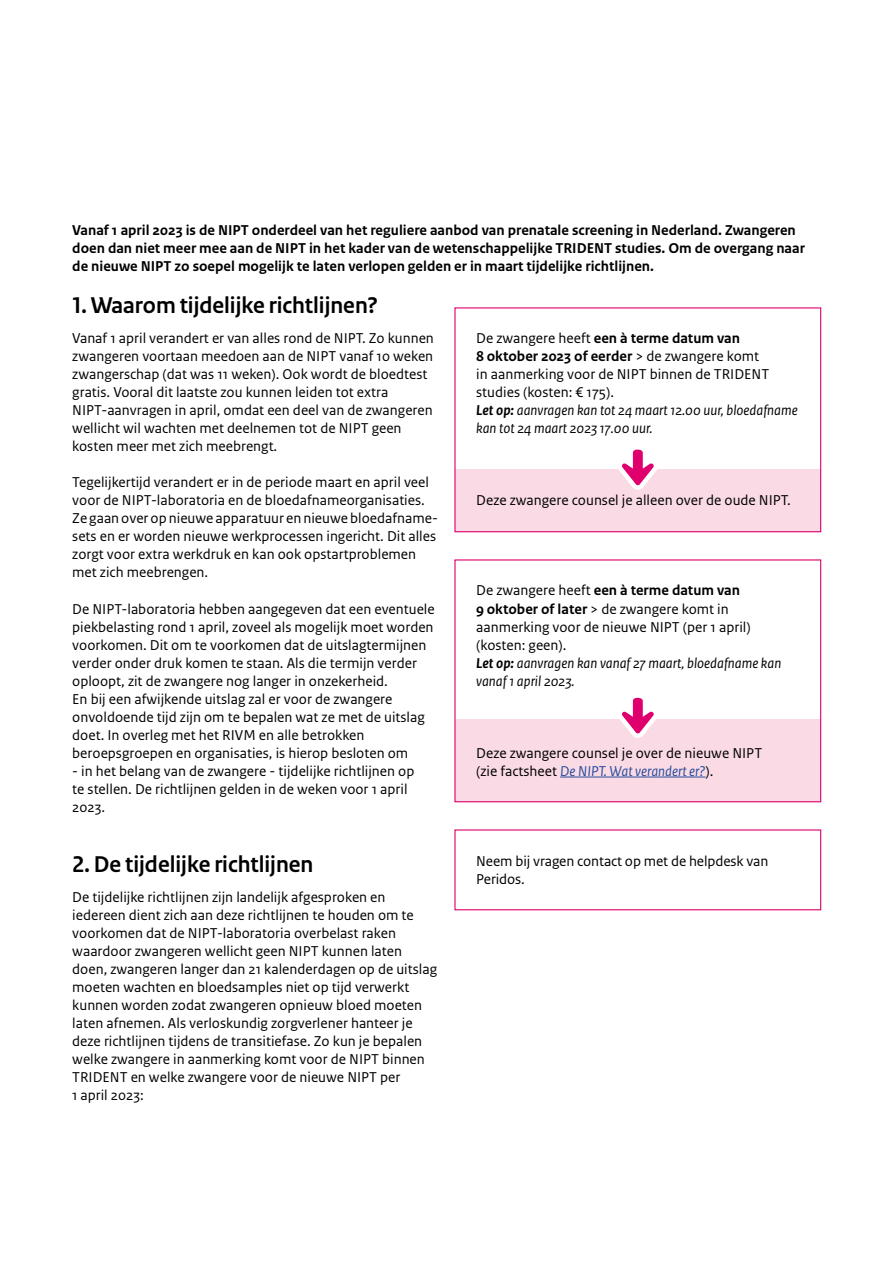
<style>
.page{position:relative;width:893px;height:1263px;background:#fff}
.page>*{position:absolute;margin:0;border:0;box-sizing:border-box;transform-origin:0 0}
.Head_2{font:700 24px "Rijksoverheid Sans Heading";color:#000}
.Body{font:15px/18px "Rijksoverheid Sans Text";color:#000}
.Box_Body_Border{font:15px/18px "Rijksoverheid Sans Text";color:#000}
.Intro_Small{font:700 15px/18px "Rijksoverheid Sans Text";color:#000}
.s1{font-weight:700}
.s2{font-weight:700;font-style:italic}
.s3{font-style:italic}
.s4{font-style:italic;color:#2a4b9b}
</style>
<div class="page">
<div style="left:455px;top:470px;width:366px;height:62px;background:#fadbe5"></div>
<div style="left:455px;top:720px;width:366px;height:82px;background:#fadbe5"></div>
<div style="left:454px;top:307px;width:367px;height:225px;border:1px solid #e0006d"></div>
<div style="left:454px;top:559px;width:367px;height:243px;border:1px solid #e0006d"></div>
<hr style="left:560px;top:777px;width:145px;height:1px;background:#2a4b9b">
<div style="left:454px;top:829px;width:367px;height:81px;border:1px solid #e0006d"></div>
<svg style="left:609px;top:449px;width:57px;height:41px"></svg>
<svg style="left:609px;top:697px;width:57px;height:41px"></svg>
<p class="Intro_Small" style="left:72px;top:222px;width:734px">Vanaf 1 april 2023 is de NIPT onderdeel van het reguliere aanbod van prenatale screening in Nederland. Zwangeren doen dan niet meer mee aan de NIPT in het kader van de wetenschappelijke TRIDENT studies. Om de overgang naar de nieuwe NIPT zo soepel mogelijk te laten verlopen gelden er in maart tijdelijke richtlijnen.</p>
<h2 class="Head_2" style="left:72px;top:292px;width:307px">1. Waarom tijdelijke richtlijnen?</h2>
<p class="Body" style="left:72px;top:330px;width:363px">Vanaf 1 april verandert er van alles rond de NIPT. Zo kunnen zwangeren voortaan meedoen aan de NIPT vanaf 10 weken zwangerschap (dat was 11 weken). Ook wordt de bloedtest gratis. Vooral dit laatste zou kunnen leiden tot extra NIPT-aanvragen in april, omdat een deel van de zwangeren wellicht wil wachten met deelnemen tot de NIPT geen kosten meer met zich meebrengt.</p>
<p class="Body" style="left:72px;top:474px;width:367px">Tegelijkertijd verandert er in de periode maart en april veel voor de NIPT-laboratoria en de bloedafnameorganisaties.<br>Ze gaan over op nieuwe apparatuur en nieuwe bloedafname&shy;sets en er worden nieuwe werkprocessen ingericht. Dit alles zorgt voor extra werkdruk en kan ook opstartproblemen met zich meebrengen.</p>
<p class="Body" style="left:72px;top:600px;width:364px">De NIPT-laboratoria hebben aangegeven dat een eventuele piekbelasting rond 1 april, zoveel als mogelijk moet worden voorkomen. Dit om te voorkomen dat de uitslagtermijnen verder onder druk komen te staan. Als die termijn verder oploopt, zit de zwangere nog langer in onzekerheid.</p>
<p class="Body" style="left:72px;top:690px;width:354px">En bij een afwijkende uitslag zal er voor de zwangere onvoldoende tijd zijn om te bepalen wat ze met de uitslag doet. In overleg met het RIVM en alle betrokken beroepsgroepen en organisaties, is hierop besloten om</p>
<p class="Body" style="left:72px;top:762px;width:344px">- in het belang van de zwangere - tijdelijke richtlijnen op te stellen. De richtlijnen gelden in de weken voor 1 april<br>2023.</p>
<p class="Box_Body_Border" style="left:476px;top:330px;width:323px">De zwangere heeft <span class="s1">een à terme datum van<br>8 oktober 2023 of eerder</span> &gt; de zwangere komt<br>in aanmerking voor de NIPT binnen de TRIDENT studies (kosten: € 175).<br><span class="s2">Let op:</span> <span class="s3">aanvragen kan tot 24 maart 12.00 uur, bloedafname kan tot 24 maart 2023 17.00 uur.</span></p>
<p class="Box_Body_Border" style="left:476px;top:492px;width:316px">Deze zwangere counsel je alleen over de oude NIPT.</p>
<p class="Box_Body_Border" style="left:476px;top:582px;width:307px">De zwangere heeft <span class="s1">een à terme datum van<br>9 oktober of later</span> &gt; de zwangere komt in aanmerking voor de nieuwe NIPT (per 1 april) (kosten: geen).<br><span class="s2">Let op:</span> <span class="s3">aanvragen kan vanaf 27 maart, bloedafname kan vanaf 1 april 2023.</span></p>
<p class="Box_Body_Border" style="left:476px;top:744px;width:287px">Deze zwangere counsel je over de nieuwe NIPT (zie factsheet <span class="s4">De NIPT. Wat verandert er?</span>).</p>
<h2 class="Head_2" style="left:72px;top:850px;width:243px">2. De tijdelijke richtlijnen</h2>
<p class="Body" style="left:72px;top:888px;width:366px">De tijdelijke richtlijnen zijn landelijk afgesproken en iedereen dient zich aan deze richtlijnen te houden om te voorkomen dat de NIPT-laboratoria overbelast raken waardoor zwangeren wellicht geen NIPT kunnen laten doen, zwangeren langer dan 21 kalenderdagen op de uitslag moeten wachten en bloedsamples niet op tijd verwerkt kunnen worden zodat zwangeren opnieuw bloed moeten laten afnemen. Als verloskundig zorgverlener hanteer je deze richtlijnen tijdens de transitiefase. Zo kun je bepalen welke zwangere in aanmerking komt voor de NIPT binnen TRIDENT en welke zwangere voor de nieuwe NIPT per<br>1 april 2023:</p>
<p class="Box_Body_Border" style="left:476px;top:852px;width:294px">Neem bij vragen contact op met de helpdesk van<br>Peridos.</p>
</div>
